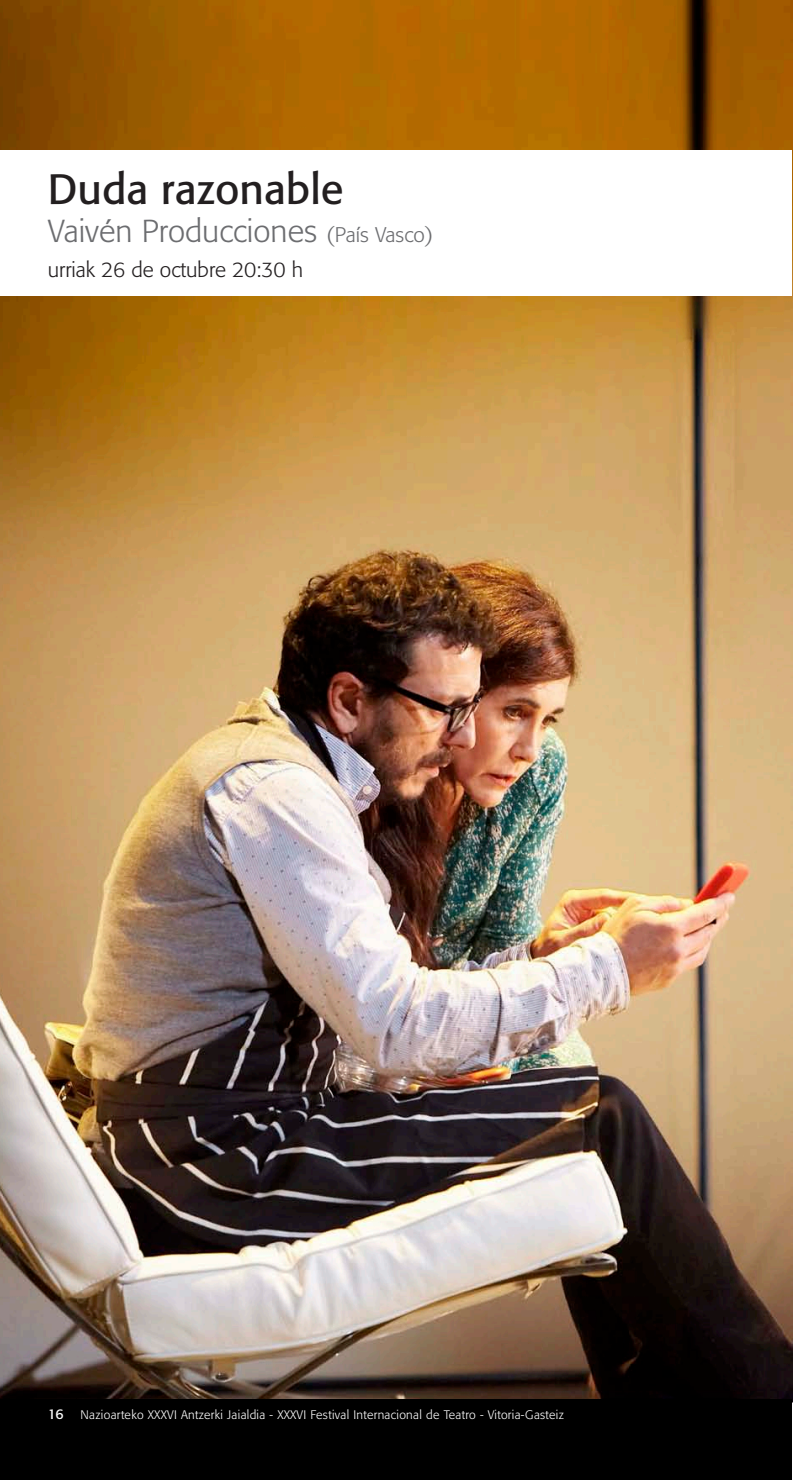
<style>
.page{position:relative;width:797px;height:1480px;background:#fff}
.page>*{position:absolute;margin:0;border:0;box-sizing:border-box;transform-origin:0 0}
.t1{font:42px "Formata";color:#231f20}
.t2{font:300 31.5px "Formata";color:#6c6d70}
.t3{font:300 21px "Formata";color:#231f20}
.t4{font:300 12.25px "Formata";letter-spacing:.025em;color:#fff}
.s1{font-size:21px}
.s2{font-weight:400;font-size:14px}
</style>
<div class="page">
<img style="left:0;top:0;width:792px;height:1400px">
<div style="left:0;top:1400px;width:792px;height:80px;background:#000"></div>
<div style="left:0;top:150px;width:792px;height:146px;background:#fff"></div>
<h1 class="t1" style="left:48px;top:170px;width:297px">Duda razonable</h1>
<h2 class="t2" style="left:48px;top:217px;width:387px">Vaivén Producciones <span class="s1">(País Vasco)</span></h2>
<h3 class="t3" style="left:48px;top:260px;width:257px">urriak 26 de octubre 20:30 h</h3>
<p class="t4" style="left:48px;top:1410px;width:517px"><span class="s2">16</span> Nazioarteko XXXVI Antzerki Jaialdia - XXXVI Festival Internacional de Teatro - Vitoria-Gasteiz</p>
</div>
